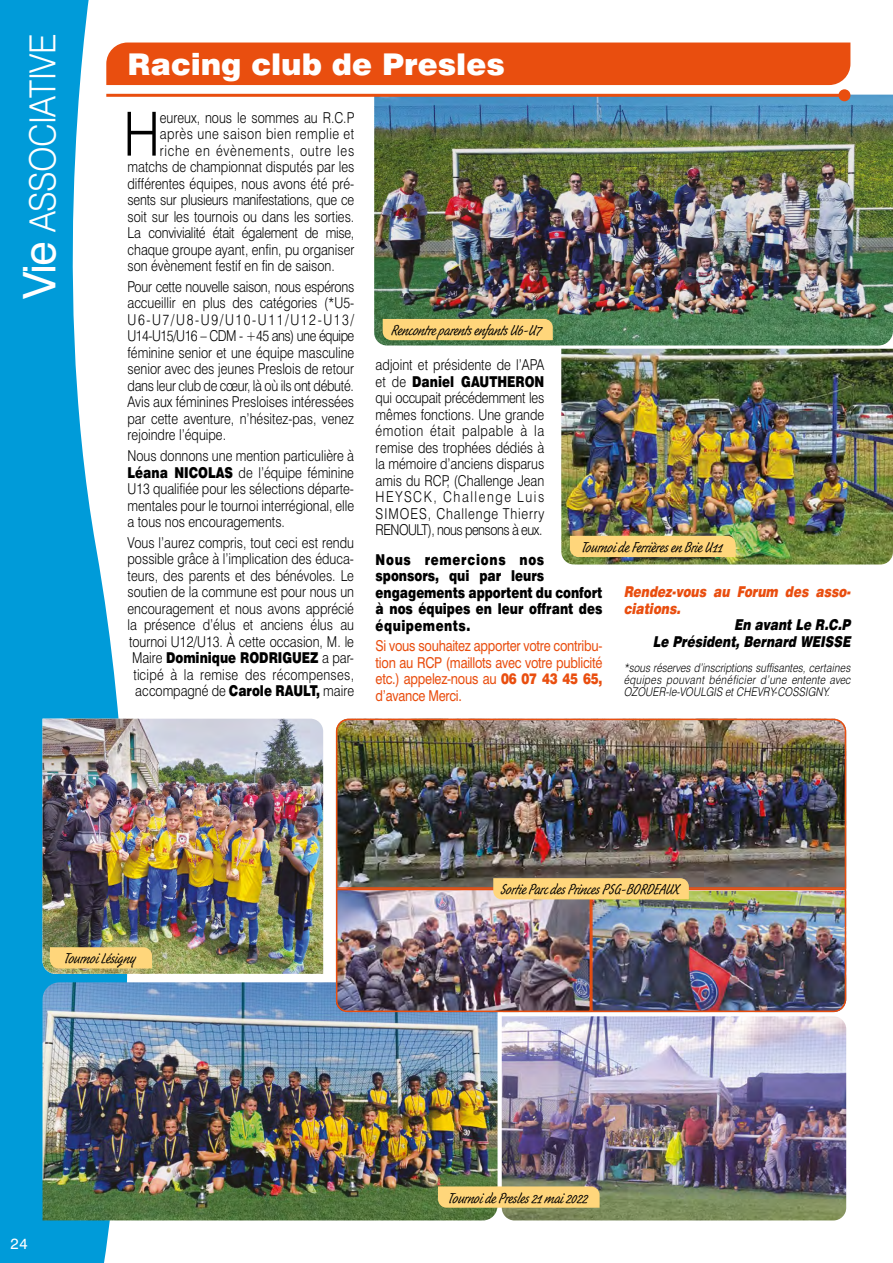
<style>
.page{position:relative;width:893px;height:1263px;background:#fff}
.page>*{position:absolute;margin:0;border:0;box-sizing:border-box;transform-origin:0 0}
.t1{font:300 60.9px "Swiss 721 BT";color:#000;scale:.85 1}
.t2{font:300 36px "Swiss 721 BT";letter-spacing:-.02em;color:#fff;scale:.94 1}
.t3{font:900 30px "Swiss 721 BT";color:#fff}
.t4{font:16.5px "Schuss Hand ITC Std";color:#000}
.t5{font:300 15px/16.5px "Swiss 721 BT";color:#000;text-align:justify;scale:.85 1}
.t6{font:15px/16.5px "Swiss 721 BT";letter-spacing:-.02em;color:#e94e0f;text-align:justify;scale:.85 1}
.t7{font:900 15px/16.5px "Swiss 721 BT";color:#000;scale:.8 1}
.t8{font:300 15px "Swiss 721 BT";letter-spacing:-.02em;color:#000;scale:.85 1}
.t9{font:italic 900 15px/16.5px "Swiss 721 BT";color:#000;text-align:right;scale:.8 1}
.t10{font:italic 900 15px/16.5px "Swiss 721 BT";color:#e94e0f;scale:.8 1}
.t11{font:300 15px "Swiss 721 BT";letter-spacing:.04em;color:#000;scale:.85 1}
.t12{font:300 15px "Swiss 721 BT";letter-spacing:.06em;color:#000;scale:.85 1}
.t13{font:15px "Swiss 721 BT";color:#fff}
.t14{font:italic 300 12px/12px "Swiss 721 BT";color:#000;text-align:justify;scale:.85 1}
.s1{font-weight:400;font-size:45px}
.s2{font-weight:900}
</style>
<div class="page">
<svg style="left:0;top:0;width:164px;height:1263px;fill:#009bd9"></svg>
<img style="left:374px;top:95px;width:519px;height:250px">
<img style="left:561px;top:349px;width:332px;height:215px">
<img style="left:43px;top:719px;width:280px;height:255px">
<div style="left:383px;top:319px;width:170px;height:21px;background:#ffd67b"></div>
<div style="left:570px;top:536px;width:166px;height:21px;background:#ffd67b"></div>
<div style="left:106px;top:43px;width:744px;height:42px;background:#e94e0f"></div>
<hr style="left:106px;top:94px;width:738px;height:3px;background:#e94e0f">
<div style="left:838px;top:89px;width:12px;height:12px;background:#e94e0f;border-radius:50%"></div>
<img style="left:43px;top:982px;width:454px;height:238px">
<img style="left:502px;top:1016px;width:344px;height:204px">
<svg style="left:438px;top:1186px;width:162px;height:22px;background:#f8d279"></svg>
<div style="left:50px;top:947px;width:102px;height:21px;background:#ffd67b"></div>
<img style="left:335px;top:718px;width:512px;height:160px">
<img style="left:335px;top:878px;width:512px;height:135px">
<h2 class="t2" style="left:21px;top:299px;width:284px;rotate:-90deg"><span class="s1">Vie</span> ASSOCIATIVE</h2>
<h3 class="t3" style="left:128px;top:46px;width:379px">Racing club de Presles</h3>
<h1 class="t1" style="left:123px;top:97px;width:44px">H</h1>
<p class="t5" style="left:160px;top:109px;width:230px">eureux, nous le sommes au R.C.P</p>
<p class="t11" style="left:160px;top:125px;width:230px">après une saison bien remplie et</p>
<p class="t12" style="left:160px;top:141px;width:230px">riche en évènements, outre les</p>
<p class="t5" style="left:128px;top:158px;width:268px">matchs de championnat disputés par les</p>
<p class="t5" style="left:128px;top:175px;width:268px">différentes équipes, nous avons été pré-</p>
<p class="t8" style="left:128px;top:191px;width:268px">sents sur plusieurs manifestations, que ce</p>
<p class="t5" style="left:128px;top:208px;width:268px">soit sur les tournois ou dans les sorties.</p>
<p class="t8" style="left:128px;top:224px;width:268px">La convivialité était également de mise,</p>
<p class="t5" style="left:128px;top:241px;width:268px">chaque groupe ayant, enfin, pu organiser</p>
<p class="t5" style="left:128px;top:257px;width:245px">son évènement festif en fin de saison.</p>
<p class="t5" style="left:128px;top:278px;width:268px">Pour cette nouvelle saison, nous espérons accueillir en plus des catégories (*U5- U6-U7/U8-U9/U10-U11/U12-U13/ U14-U15/U16 – CDM - +45 ans) une équipe féminine senior et une équipe masculine senior avec des jeunes Preslois de retour dans leur club de cœur, là où ils ont débuté.<br>Avis aux féminines Presloises intéressées par cette aventure, n’hésitez-pas, venez rejoindre l’équipe.</p>
<p class="t5" style="left:128px;top:447px;width:268px">Nous donnons une mention particulière à <span class="s2">Léana NICOLAS</span> de l’équipe féminine U13 qualifiée pour les sélections départe&shy;mentales pour le tournoi interrégional, elle a tous nos encouragements.</p>
<p class="t5" style="left:128px;top:534px;width:268px;text-align:center">Vous l’aurez compris, tout ceci est rendu possible grâce à l’implication des éduca&shy;teurs, des parents et des bénévoles. Le soutien de la commune est pour nous un encouragement et nous avons apprécié la présence d’élus et anciens élus au tournoi U12/U13. À cette occasion, M. le Maire <span class="s2">Dominique RODRIGUEZ</span> a par&shy;ticipé à la remise des récompenses, accompagné de <span class="s2">Carole RAULT,</span> maire</p>
<p class="t4" style="left:392px;top:320px;width:152px">Rencontre parents enfants U6-U7</p>
<p class="t5" style="left:376px;top:357px;width:200px">adjoint et présidente de l’APA et de <span class="s2">Daniel GAUTHERON </span>qui occupait précédemment les mêmes fonctions. Une grande émotion était palpable à la remise des trophées dédiés à la mémoire d’anciens disparus amis du RCP, (Challenge Jean HEYSCK, Challenge Luis SIMOES, Challenge Thierry RENOULT), nous pensons à eux.</p>
<p class="t7" style="left:376px;top:551px;width:285px">Nous remercions nos sponsors, qui par leurs engagements apportent du confort à nos équipes en leur offrant des équipements.</p>
<p class="t6" style="left:376px;top:638px;width:268px">Si vous souhaitez apporter votre contribu&shy;tion au RCP (maillots avec votre publicité etc.) appelez-nous au <span class="s2">06 07 43 45 65, </span>d’avance Merci.</p>
<p class="t4" style="left:582px;top:537px;width:143px">Tournoi de Ferrières en Brie U11</p>
<p class="t10" style="left:624px;top:584px;width:289px">Rendez-vous au Forum des asso&shy;ciations.</p>
<p class="t9" style="left:653px;top:617px;width:253px">En avant Le R.C.P<br>Le Président, Bernard WEISSE</p>
<p class="t14" style="left:624px;top:661px;width:271px">*sous réserves d’inscriptions suffisantes, certaines équipes pouvant bénéficier d’une entente avec OZOUER-le-VOULGIS etCHEVRY-COSSIGNY.</p>
<p class="t4" style="left:64px;top:948px;width:73px">Tournoi Lésigny</p>
<p class="t4" style="left:501px;top:879px;width:180px">Sortie Parc des Princes PSG-BORDEAUX</p>
<p class="t13" style="left:11px;top:1234px;width:19px">24</p>
<p class="t4" style="left:448px;top:1187px;width:141px">Tournoi de Presles 21 mai 2022</p>
</div>
